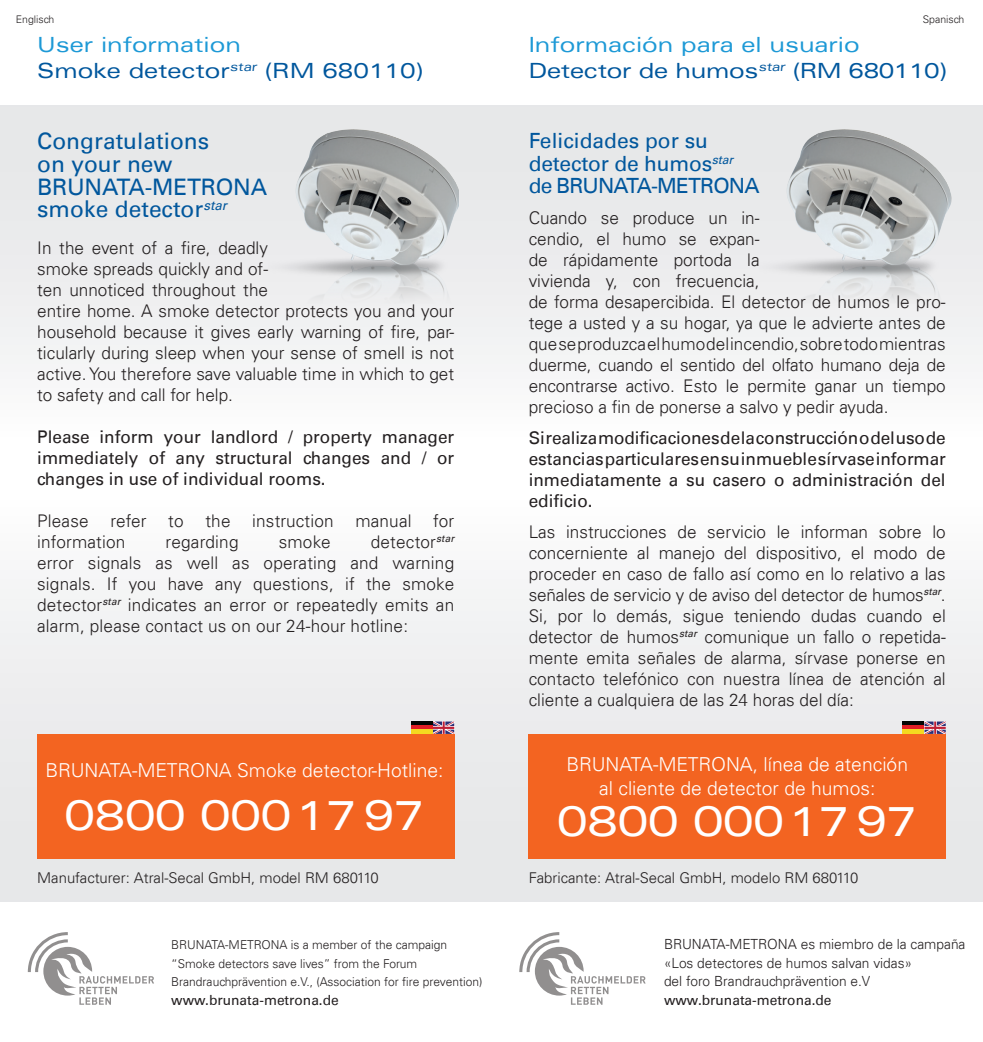
<style>
.page{position:relative;width:983px;height:1042px;background:#fff}
.page>*{position:absolute;margin:0;border:0;box-sizing:border-box;transform-origin:0 0}
.t1{font:expanded 42px "Univers LT";letter-spacing:-.02em;color:#fff}
.t2{font:22.75px/22.8px "Univers LT";color:#01579d}
.t3{font:expanded 21px/25.2px "Univers LT";color:#01579d}
.t4{font:21px/22.8px "Univers LT";letter-spacing:-.01em;color:#01579d}
.t5{font:300 19.25px/24.5px "Univers LT";color:#fff;text-align:center}
.t6{font:300 17.5px/21px "Univers LT";color:#231f20}
.t7{font:17.5px/21px "Univers LT";color:#231f20;text-align:justify}
.t8{font:300 14.88px "Univers LT";color:#231f20}
.t9{font:300 14px/18.6px "Univers LT";color:#231f20}
.t10{font:14px "Univers LT";color:#231f20}
.t11{font:300 12.25px/18.6px "Univers LT";color:#231f20}
.t12{font:300 10.5px "Univers LT";color:#231f20}
.s1{color:#1d99d6}
</style>
<div class="page">
<div style="left:0;top:465px;width:523px;height:436px;background:linear-gradient(to bottom,#fdfeff,#e3dfde)"></div>
<div style="left:0;top:105px;width:522px;height:359px;background:linear-gradient(to bottom,#e2e3e5,#fdfdfd)"></div>
<div style="left:37px;top:734px;width:417px;height:124px;background:#f36421"></div>
<img style="left:268px;top:105px;width:191px;height:199px">
<div style="left:459px;top:105px;width:523px;height:359px;background:linear-gradient(to bottom,#e2e3e5,#fdfdfd)"></div>
<div style="left:459px;top:465px;width:523px;height:436px;background:linear-gradient(to right,#f2f2f3,#f3f2f3)"></div>
<div style="left:528px;top:734px;width:417px;height:124px;background:#f36421"></div>
<img style="left:759px;top:105px;width:223px;height:199px">
<hr style="left:902px;top:721px;width:21px;height:4px;background:#040503">
<div style="left:902px;top:725px;width:21px;height:5px;background:#e21e25"></div>
<hr style="left:902px;top:730px;width:21px;height:4px;background:#f4d920">
<svg style="left:924px;top:721px;width:21px;height:13px"></svg>
<hr style="left:411px;top:721px;width:21px;height:4px;background:#040503">
<div style="left:411px;top:725px;width:21px;height:5px;background:#e21e25"></div>
<hr style="left:411px;top:730px;width:21px;height:4px;background:#f4d920">
<svg style="left:433px;top:721px;width:21px;height:13px"></svg>
<svg style="left:519px;top:932px;width:126px;height:73px"></svg>
<svg style="left:28px;top:932px;width:126px;height:73px"></svg>
<p class="t12" style="left:16px;top:13px;width:40px">Englisch</p>
<p class="t12" style="left:922px;top:13px;width:43px">Spanisch</p>
<p class="t3" style="left:37px;top:32px;width:387px"><span class="s1">User information<br></span>Smoke detector<sup>star</sup> (RM 680110)</p>
<h2 class="t2" style="left:37px;top:130px;width:231px">Congratulations<br>on your new<br>BRUNATA-METRONA smoke detector<sup>star</sup></h2>
<p class="t6" style="left:37px;top:237px;width:418px">In the event of a fire, deadly<br>smoke spreads quickly and of-<br>ten unnoticed throughout the<br>entire home. A smoke detector protects you and your household because it gives early warning of fire, par&shy;ticularly during sleep when your sense of smell is not active. You therefore save valuable time in which to get to safety and call for help.</p>
<p class="t7" style="left:37px;top:427px;width:418px">Please inform your landlord / property manager immediately of any structural changes and / or changes in use of individual rooms.</p>
<p class="t6" style="left:37px;top:510px;width:418px">Please refer to the instruction manual for information</p>
<p class="t6" style="left:37px;top:531px;width:418px;text-align:justify;text-indent:333px">detector<sup>star </sup>error signals as well as operating and warning signals. If you have any questions, if the smoke detector<sup>star</sup> indicates an error or repeatedly emits an alarm, please contact us on our 24-hour hotline:</p>
<p class="t6" style="left:166px;top:531px;width:74px">regarding</p>
<p class="t6" style="left:279px;top:531px;width:53px">smoke</p>
<p class="t5" style="left:45px;top:758px;width:399px">BRUNATA-METRONA Smoke detector-Hotline:</p>
<h1 class="t1" style="left:64px;top:790px;width:362px">0800 00017 97</h1>
<p class="t8" style="left:37px;top:869px;width:343px">Manufacturer: Atral-Secal GmbH, model RM 680110</p>
<p class="t11" style="left:171px;top:935px;width:312px">BRUNATA-METRONA is a member of the campaign “Smoke detectors save lives” from the Forum<br>Brandrauchprävention e.V., (Association for fire prevention)</p>
<p class="t10" style="left:171px;top:991px;width:169px">www.brunata-metrona.de</p>
<p class="t3" style="left:528px;top:32px;width:420px"><span class="s1">Información para el usuario<br></span>Detector de humos<sup>star</sup> (RM 680110)</p>
<p class="t4" style="left:528px;top:129px;width:232px">Felicidades por su detector de humos<sup>star </sup>de BRUNATA-METRONA</p>
<p class="t6" style="left:528px;top:208px;width:418px">Cuando se produce un in-<br>cendio, el humo se expan-<br>de rápidamente portoda la<br>vivienda y, con frecuencia,<br>de forma desapercibida. El detector de humos le pro&shy;tege a usted y a su hogar, ya que le advierte antes de que se produzca el humo del incendio, sobre todo mientras duerme, cuando el sentido del olfato humano deja de encontrarse activo. Esto le permite ganar un tiempo precioso a fin de ponerse a salvo y pedir ayuda.</p>
<p class="t7" style="left:528px;top:428px;width:418px">Si realiza modificaciones de la construcción o del uso de estancias particulares en su inmueble sírvase informar inmediatamente a su casero o administración del edificio.</p>
<p class="t6" style="left:528px;top:521px;width:418px;text-align:justify">Las instrucciones de servicio le informan sobre lo concerniente al manejo del dispositivo, el modo de proceder en caso de fallo así como en lo relativo a las señales de servicio y de aviso del detector de humos<sup>star</sup>.<br>Si, por lo demás, sigue teniendo dudas cuando el detector de humos<sup>star</sup> comunique un fallo o repetida&shy;mente emita señales de alarma, sírvase ponerse en contacto telefónico con nuestra línea de atención al cliente a cualquiera de las 24 horas del día:</p>
<p class="t5" style="left:566px;top:752px;width:343px">BRUNATA-METRONA, línea de atención al cliente de detector de humos:</p>
<h1 class="t1" style="left:556px;top:796px;width:362px">0800 00017 97</h1>
<p class="t8" style="left:528px;top:869px;width:331px">Fabricante: Atral-Secal GmbH, modelo RM 680110</p>
<p class="t9" style="left:663px;top:935px;width:303px">BRUNATA-METRONA es miembro de la campaña «Los detectores de humos salvan vidas»<br>del foro Brandrauchprävention e.V</p>
<p class="t10" style="left:663px;top:991px;width:169px">www.brunata-metrona.de</p>
</div>
